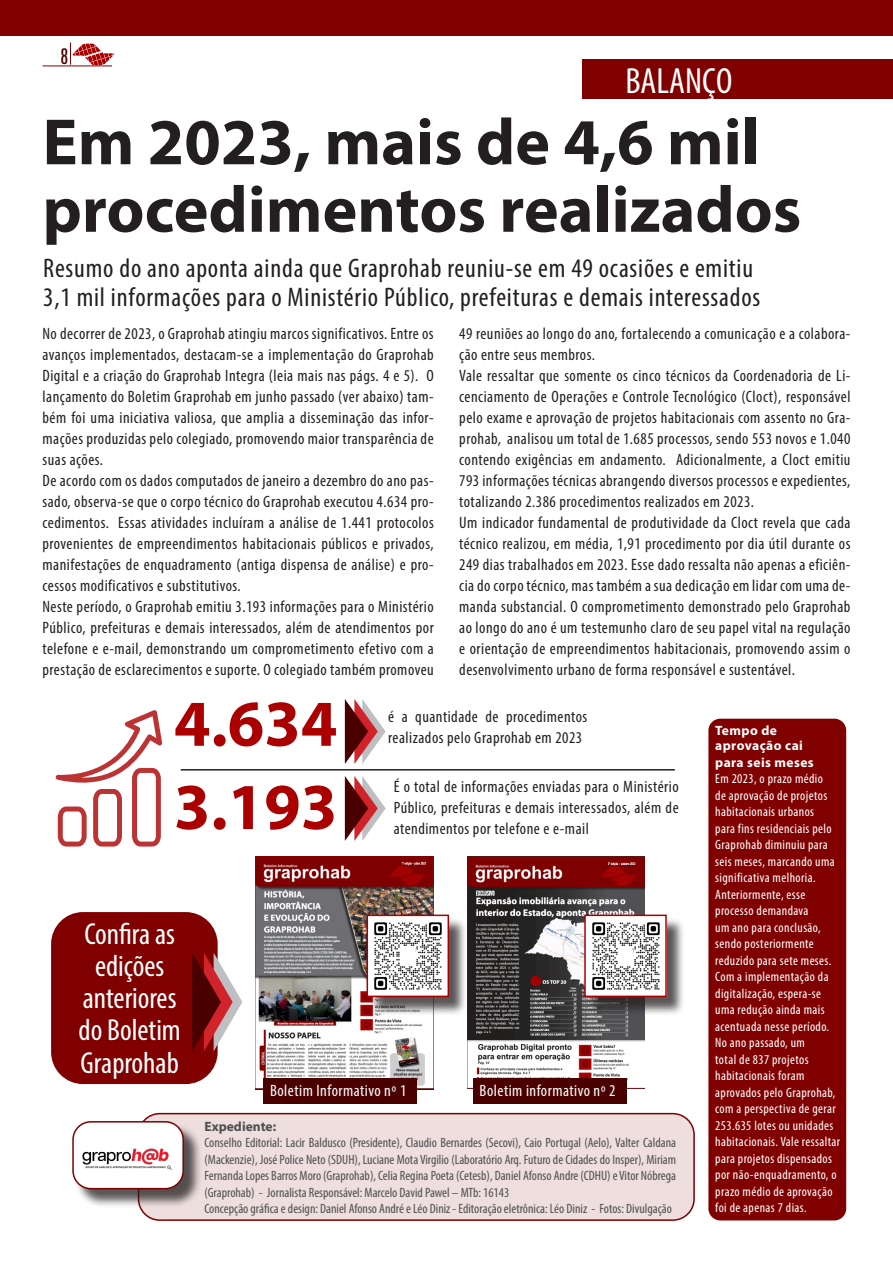
<style>
.page{position:relative;width:893px;height:1263px;background:#fff}
.page>*{position:absolute;margin:0;border:0;box-sizing:border-box;transform-origin:0 0}
.t1{font:700 65.85px/67.5px "Myriad Pro";color:#231f20}
.t2{font:700 65.85px "Myriad Pro";color:#ab0000}
.t3{font:condensed 36.6px "Myriad Pro";color:#fff}
.t4{font:condensed 30.45px/32.2px "Myriad Pro";color:#fff;text-align:center}
.t5{font:condensed 27px "Myriad Pro";letter-spacing:.03em;color:#231f20}
.t6{font:18px "Antonio";color:#4b0000}
.t7{font:condensed 16.5px/21px "Myriad Pro";letter-spacing:.03em;color:#231f20;text-align:justify}
.t8{font:condensed 16.5px "Myriad Pro";letter-spacing:.03em;color:#fff}
.t9{font:condensed 13.5px/16.5px "Myriad Pro";letter-spacing:.03em;color:#fff}
.t10{font:condensed 13.5px/16.5px "Myriad Pro";color:#4e4f50;text-align:justify}
.t11{font:700 13.5px/15px "Myriad Pro";letter-spacing:.03em;color:#fff}
.t12{font:700 13.5px "Myriad Pro";color:#4e4f50}
</style>
<div class="page">
<hr style="left:43px;top:66px;width:69px;height:1px;background:#800000">
<svg style="left:70px;top:43px;width:44px;height:22px"></svg>
<div style="left:0;top:0;width:893px;height:36px;background:#800000"></div>
<div style="left:708px;top:719px;width:138px;height:501px;background:#800000;border-radius:12px"></div>
<div style="left:139px;top:1113px;width:555px;height:107px;background:#eedede;border-radius:21px"></div>
<div style="left:138px;top:1113px;width:557px;height:108px;border:2px solid #800000;border-radius:21px"></div>
<div style="left:75px;top:1123px;width:128px;height:85px;background:#231f20;opacity:.75"></div>
<div style="left:73px;top:1122px;width:110px;height:66px;background:#fff;border-radius:18px"></div>
<div style="left:72px;top:1121px;width:112px;height:68px;border:2px solid #800000;border-radius:18px"></div>
<svg style="left:56px;top:710px;width:106px;height:136px"></svg>
<hr style="left:181px;top:769px;width:494px;height:1px;background:#231f20">
<svg style="left:345px;top:699px;width:41px;height:65px"></svg>
<svg style="left:345px;top:776px;width:41px;height:65px"></svg>
<img style="left:82px;top:1148px;width:90px;height:22px">
<img style="left:468px;top:857px;width:176px;height:232px">
<img style="left:256px;top:857px;width:177px;height:232px">
<div style="left:264px;top:1078px;width:153px;height:25px;background:#4b0000"></div>
<div style="left:51px;top:912px;width:167px;height:172px;background:#800000;border-radius:32px"></div>
<div style="left:474px;top:1078px;width:153px;height:25px;background:#4b0000"></div>
<svg style="left:192px;top:953px;width:50px;height:98px"></svg>
<div style="left:369px;top:917px;width:99px;height:99px;background:#231f20;opacity:.75"></div>
<img style="left:370px;top:917px;width:76px;height:77px">
<div style="left:367px;top:914px;width:82px;height:83px;border:2px solid #ab0000"></div>
<svg style="left:400px;top:946px;width:16px;height:19px"></svg>
<div style="left:586px;top:917px;width:99px;height:99px;background:#231f20;opacity:.75"></div>
<img style="left:587px;top:917px;width:77px;height:77px">
<div style="left:584px;top:914px;width:83px;height:83px;border:2px solid #ab0000"></div>
<svg style="left:617px;top:947px;width:16px;height:19px"></svg>
<div style="left:583px;top:60px;width:310px;height:39px;background:#800000"></div>
<p class="t6" style="left:61px;top:43px;width:9px">8</p>
<p class="t3" style="left:625px;top:59px;width:108px">BALANÇO</p>
<p class="t1" style="left:43px;top:106px;width:760px">Em 2023, mais de 4,6 mil procedimentos realizados</p>
<p class="t5" style="left:43px;top:252px;width:711px">Resumo do ano aponta ainda que Graprohab reuniu-se em 49 ocasiões e emitiu</p>
<p class="t5" style="left:43px;top:281px;width:719px">3,1 mil informações para o Ministério Público, prefeituras e demais interessados</p>
<p class="t7" style="left:43px;top:323px;width:393px">No decorrer de 2023, o Graprohab atingiu marcos significativos. Entre os avanços implementados, destacam-se a implementação do Graprohab Digital e a criação do Graprohab Integra (leia mais nas págs. 4 e 5). O lançamento do Boletim Graprohab em junho passado (ver abaixo) tam&shy;bém foi uma iniciativa valiosa, que amplia a disseminação das infor&shy;mações produzidas pelo colegiado, promovendo maior transparência de suas ações.</p>
<p class="t7" style="left:43px;top:470px;width:393px">De acordo com os dados computados de janeiro a dezembro do ano pas&shy;sado, observa-se que o corpo técnico do Graprohab executou 4.634 pro&shy;cedimentos. Essas atividades incluíram a análise de 1.441 protocolos provenientes de empreendimentos habitacionais públicos e privados, manifestações de enquadramento (antiga dispensa de análise) e pro&shy;cessos modificativos e substitutivos.</p>
<p class="t7" style="left:43px;top:596px;width:393px">Neste período, o Graprohab emitiu 3.193 informações para o Ministério Público, prefeituras e demais interessados, além de atendimentos por telefone e e-mail, demonstrando um comprometimento efetivo com a prestação de esclarecimentos e suporte. O colegiado também promoveu</p>
<p class="t7" style="left:459px;top:323px;width:393px">49 reuniões ao longo do ano, fortalecendo a comunicação e a colabora&shy;ção entre seus membros.</p>
<p class="t7" style="left:459px;top:365px;width:393px">Vale ressaltar que somente os cinco técnicos da Coordenadoria de Li&shy;cenciamento de Operações e Controle Tecnológico (Cloct), responsável pelo exame e aprovação de projetos habitacionais com assento no Gra&shy;prohab, analisou um total de 1.685 processos, sendo 553 novos e 1.040 contendo exigências em andamento. Adicionalmente, a Cloct emitiu 793 informações técnicas abrangendo diversos processos e expedientes, totalizando 2.386 procedimentos realizados em 2023.</p>
<p class="t7" style="left:459px;top:512px;width:393px">Um indicador fundamental de produtividade da Cloct revela que cada técnico realizou, em média, 1,91 procedimento por dia útil durante os 249 dias trabalhados em 2023. Esse dado ressalta não apenas a eficiên&shy;cia do corpo técnico, mas também a sua dedicação em lidar com uma de&shy;manda substancial. O comprometimento demonstrado pelo Graprohab ao longo do ano é um testemunho claro de seu papel vital na regulação e orientação de empreendimentos habitacionais, promovendo assim o desenvolvimento urbano de forma responsável e sustentável.</p>
<p class="t2" style="left:174px;top:681px;width:165px">4.634</p>
<p class="t2" style="left:174px;top:764px;width:165px">3.193</p>
<p class="t4" style="left:79px;top:917px;width:104px">Confira as edições anteriores do Boletim<br>Graprohab</p>
<p class="t7" style="left:388px;top:706px;width:200px">é a quantidade de procedimentos realizados pelo Graprohab em 2023</p>
<p class="t7" style="left:394px;top:776px;width:286px">É o total de informações enviadas para o Ministério Público, prefeituras e demais interessados, além de atendimentos por telefone e e-mail</p>
<p class="t8" style="left:270px;top:1081px;width:138px">Boletim Informativo nº 1</p>
<p class="t8" style="left:480px;top:1081px;width:138px">Boletim informativo nº 2</p>
<p class="t12" style="left:205px;top:1117px;width:73px">Expediente:</p>
<p class="t10" style="left:205px;top:1134px;width:473px">Conselho Editorial: Lacir Baldusco (Presidente), Claudio Bernardes (Secovi), Caio Portugal (Aelo), Valter Caldana (Mackenzie), José Police Neto (SDUH), Luciane Mota Virgilio (Laboratório Arq. Futuro de Cidades do Insper), Miriam Fernanda Lopes Barros Moro (Graprohab), Celia Regina Poeta (Cetesb), Daniel Afonso Andre (CDHU) e Vitor Nóbrega (Graprohab) - Jornalista Responsável: Marcelo David Pawel – MTb: 16143</p>
<p class="t10" style="left:205px;top:1200px;width:469px">Concepção gráfica e design: Daniel Afonso André e Léo Diniz - Editoração eletrônica: Léo Diniz - Fotos: Divulgação</p>
<p class="t11" style="left:715px;top:723px;width:89px">Tempo de aprovação cai</p>
<p class="t11" style="left:715px;top:754px;width:100px">para seis meses</p>
<p class="t9" style="left:715px;top:770px;width:121px">Em 2023, o prazo médio de aprovação de projetos habitacionais urbanos para fins residenciais pelo<br>Graprohab diminuiu para seis meses, marcando uma significativa melhoria.<br>Anteriormente, esse processo demandava<br>um ano para conclusão, sendo posteriormente reduzido para sete meses.<br>Com a implementação da digitalização, espera-se uma redução ainda mais acentuada nesse período.</p>
<p class="t9" style="left:715px;top:1034px;width:127px">No ano passado, um<br>total de 837 projetos habitacionais foram aprovados pelo Graprohab, com a perspectiva de gerar<br>253.635 lotes ou unidades habitacionais. Vale ressaltar para projetos dispensados por não-enquadramento, o prazo médio de aprovação foi de apenas 7 dias.</p>
</div>
